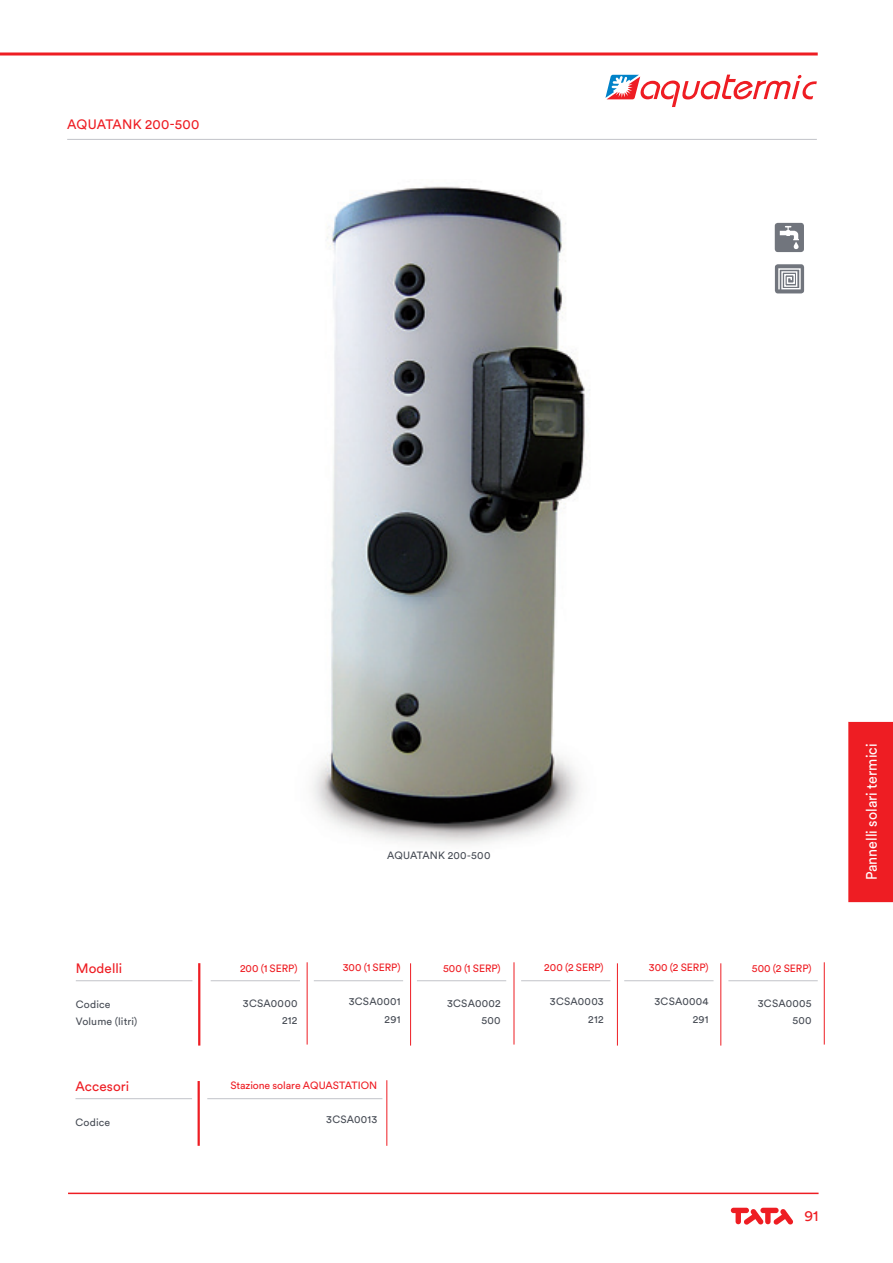
<style>
.page{position:relative;width:893px;height:1263px;background:#fff}
.page>*{position:absolute;margin:0;border:0;box-sizing:border-box;transform-origin:0 0}
.t1{font:15px "Circular Std";color:#fff;scale:.95 1}
.t2{font:15px "Circular Std";color:#ee1d23}
.t3{font:13.5px "Circular Std";letter-spacing:.01em;color:#ee1d23}
.t4{font:10.5px/17.2px "Circular Std";letter-spacing:.025em;color:#464b54;text-align:right}
.t5{font:10.5px "Circular Std";color:#ee1d23}
</style>
<div class="page">
<svg style="left:731px;top:1208px;width:62px;height:17px"></svg>
<hr style="left:0;top:52px;width:818px;height:3px;background:#ee1d23">
<hr style="left:68px;top:1192px;width:751px;height:2px;background:#ee1d23">
<img style="left:312px;top:186px;width:278px;height:659px">
<svg style="left:605px;top:75px;width:212px;height:32px"></svg>
<hr style="left:67px;top:139px;width:750px;height:1px;background:#c8c9ce">
<div style="left:775px;top:264px;width:29px;height:29px;background:#71757d;border-radius:3px"></div>
<svg style="left:778px;top:268px;width:23px;height:22px"></svg>
<div style="left:775px;top:223px;width:29px;height:29px;background:#71757d;border-radius:3px"></div>
<svg style="left:780px;top:226px;width:19px;height:23px"></svg>
<hr style="left:76px;top:980px;width:116px;height:1px;background:#c8c9ce">
<hr style="left:198px;top:963px;width:2px;height:82px;background:#ee1d23">
<hr style="left:728px;top:980px;width:90px;height:1px;background:#c8c9ce">
<hr style="left:521px;top:980px;width:89px;height:1px;background:#c8c9ce">
<hr style="left:624px;top:980px;width:89px;height:1px;background:#c8c9ce">
<hr style="left:417px;top:980px;width:89px;height:1px;background:#c8c9ce">
<hr style="left:314px;top:980px;width:89px;height:1px;background:#c8c9ce">
<hr style="left:211px;top:980px;width:89px;height:1px;background:#c8c9ce">
<hr style="left:307px;top:962px;width:1px;height:82px;background:#ee1d23">
<hr style="left:513px;top:962px;width:1px;height:82px;background:#ee1d23">
<hr style="left:720px;top:963px;width:1px;height:82px;background:#ee1d23">
<hr style="left:617px;top:963px;width:1px;height:82px;background:#ee1d23">
<hr style="left:410px;top:963px;width:1px;height:82px;background:#ee1d23">
<hr style="left:824px;top:962px;width:1px;height:82px;background:#ee1d23">
<hr style="left:75px;top:1098px;width:117px;height:1px;background:#c8c9ce">
<hr style="left:198px;top:1081px;width:2px;height:65px;background:#ee1d23">
<hr style="left:207px;top:1098px;width:175px;height:1px;background:#c8c9ce">
<hr style="left:386px;top:1080px;width:1px;height:66px;background:#ee1d23">
<div style="left:848px;top:721px;width:45px;height:181px;background:#ee1d23"></div>
<p class="t3" style="left:67px;top:119px;width:134px">AQUATANK 200-500</p>
<p class="t3" style="left:76px;top:963px;width:48px">Modelli</p>
<p class="t4" style="left:76px;top:996px;width:63px;text-align:left">Codice<br>Volume (litri)</p>
<p class="t3" style="left:75px;top:1081px;width:55px">Accesori</p>
<p class="t4" style="left:75px;top:1114px;width:36px">Codice</p>
<p class="t5" style="left:240px;top:964px;width:59px">200 (1 SERP)</p>
<p class="t4" style="left:243px;top:995px;width:56px">3CSA0000<br>212</p>
<p class="t4" style="left:387px;top:848px;width:105px">AQUATANK 200-500</p>
<p class="t5" style="left:343px;top:963px;width:59px">300 (1 SERP)</p>
<p class="t4" style="left:349px;top:994px;width:53px">3CSA0001<br>291</p>
<p class="t5" style="left:443px;top:964px;width:59px">500 (1 SERP)</p>
<p class="t4" style="left:447px;top:995px;width:55px">3CSA0002<br>500</p>
<p class="t5" style="left:230px;top:1081px;width:148px">Stazione solare AQUASTATION</p>
<p class="t4" style="left:326px;top:1112px;width:53px">3CSA0013</p>
<p class="t5" style="left:544px;top:963px;width:61px">200 (2 SERP)</p>
<p class="t4" style="left:550px;top:994px;width:55px">3CSA0003<br>212</p>
<p class="t5" style="left:649px;top:963px;width:61px">300 (2 SERP)</p>
<p class="t4" style="left:654px;top:994px;width:56px">3CSA0004<br>291</p>
<p class="t5" style="left:752px;top:964px;width:61px">500 (2 SERP)</p>
<p class="t4" style="left:758px;top:995px;width:55px">3CSA0005<br>500</p>
<h1 class="t2" style="left:804px;top:1210px;width:16px">91</h1>
<h1 class="t1" style="left:866px;top:880px;width:145px;rotate:-90deg">Pannelli solari termici</h1>
</div>
